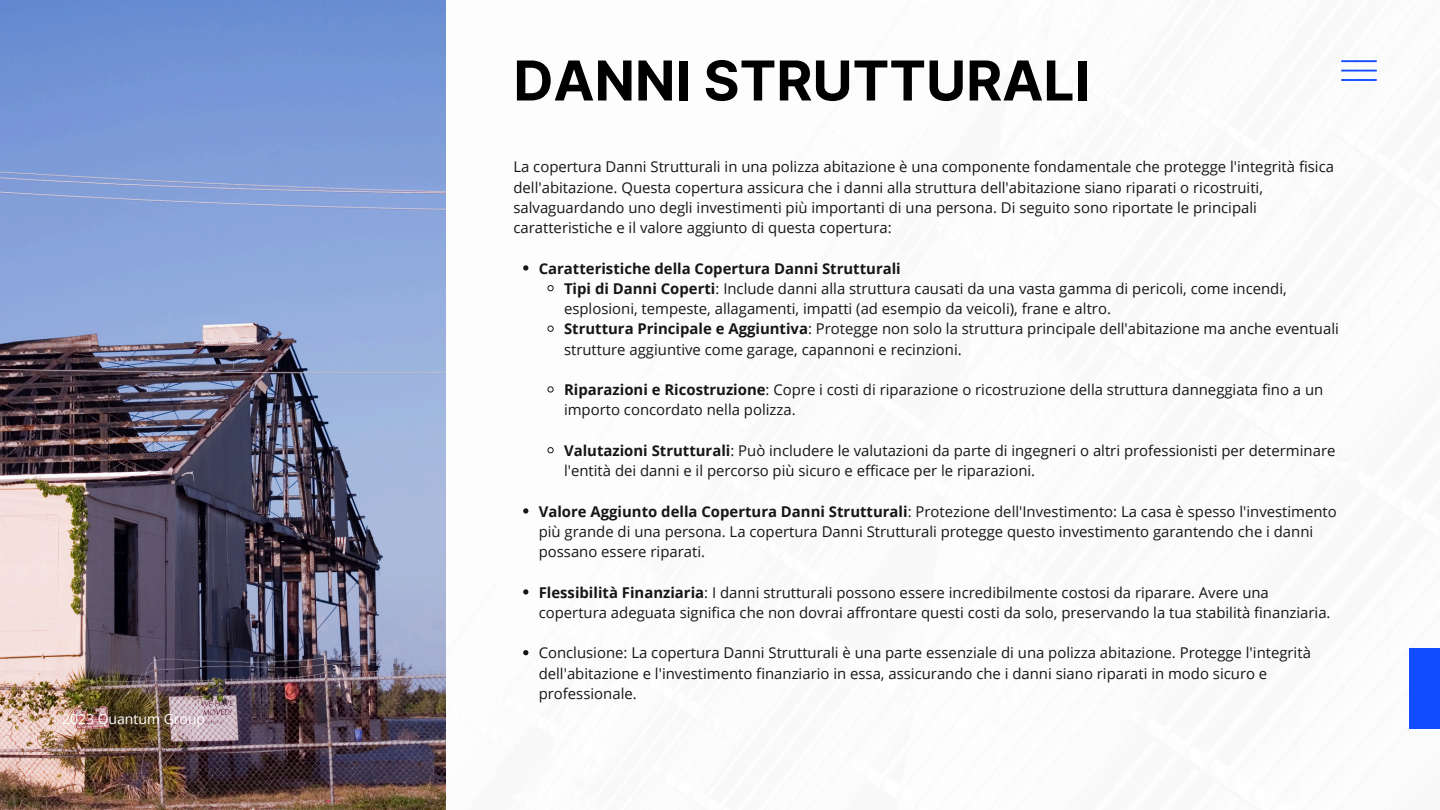
<style>
.page{position:relative;width:1440px;height:810px;background:#fff}
.page>*{position:absolute;margin:0;border:0;box-sizing:border-box;transform-origin:0 0}
.t1{font:700 55px "Inter";color:#000}
.t2{font:14.9px/20.2px "Open Sans";color:#171616}
.t3{font:700 14.9px "Open Sans";color:#171616}
.t4{font:14px "Open Sans";color:#fff}
.s1{font-weight:700}
</style>
<div class="page">
<svg style="left:1341px;top:60px;width:36px;height:21px"></svg>
<div style="left:1409px;top:648px;width:31px;height:81px;background:#114dff"></div>
<img style="left:0;top:0;width:446px;height:810px">
<svg style="left:523px;top:265px;width:5px;height:6px"></svg>
<svg style="left:547px;top:285px;width:7px;height:7px"></svg>
<svg style="left:547px;top:325px;width:7px;height:7px"></svg>
<svg style="left:547px;top:386px;width:7px;height:7px"></svg>
<svg style="left:547px;top:447px;width:7px;height:7px"></svg>
<svg style="left:523px;top:508px;width:5px;height:6px"></svg>
<svg style="left:523px;top:589px;width:5px;height:6px"></svg>
<svg style="left:523px;top:650px;width:5px;height:5px"></svg>
<p class="t4" style="left:62px;top:709px;width:145px">2023 Quantum Group</p>
<p class="t1" style="left:513px;top:48px;width:578px">DANNI STRUTTURALI</p>
<p class="t2" style="left:513px;top:156px;width:822px">La copertura Danni Strutturali in una polizza abitazione è una componente fondamentale che protegge l'integrità fisica dell'abitazione. Questa copertura assicura che i danni alla struttura dell'abitazione siano riparati o ricostruiti, salvaguardando uno degli investimenti più importanti di una persona. Di seguito sono riportate le principali caratteristiche e il valore aggiunto di questa copertura:</p>
<p class="t3" style="left:539px;top:258px;width:364px">Caratteristiche della Copertura Danni Strutturali</p>
<p class="t2" style="left:564px;top:278px;width:724px"><span class="s1">Tipi di Danni Coperti</span>: Include danni alla struttura causati da una vasta gamma di pericoli, come incendi, esplosioni, tempeste, allagamenti, impatti (ad esempio da veicoli), frane e altro.</p>
<h1 class="t2" style="left:564px;top:318px;width:776px"><span class="s1">Struttura Principale e Aggiuntiva</span>: Protegge non solo la struttura principale dell'abitazione ma anche eventuali strutture aggiuntive come garage, capannoni e recinzioni.</h1>
<p class="t2" style="left:564px;top:379px;width:761px"><span class="s1">Riparazioni e Ricostruzione</span>: Copre i costi di riparazione o ricostruzione della struttura danneggiata fino a un importo concordato nella polizza.</p>
<p class="t2" style="left:564px;top:440px;width:773px"><span class="s1">Valutazioni Strutturali</span>: Può includere le valutazioni da parte di ingegneri o altri professionisti per determinare l'entità dei danni e il percorso più sicuro e efficace per le riparazioni.</p>
<p class="t2" style="left:539px;top:501px;width:800px"><span class="s1">Valore Aggiunto della Copertura Danni Strutturali</span>: Protezione dell'Investimento: La casa è spesso l'investimento più grande di una persona. La copertura Danni Strutturali protegge questo investimento garantendo che i danni possano essere riparati.</p>
<p class="t2" style="left:539px;top:582px;width:793px"><span class="s1">Flessibilità Finanziaria</span>: I danni strutturali possono essere incredibilmente costosi da riparare. Avere una copertura adeguata significa che non dovrai affrontare questi costi da solo, preservando la tua stabilità finanziaria.</p>
<p class="t2" style="left:539px;top:642px;width:774px">Conclusione: La copertura Danni Strutturali è una parte essenziale di una polizza abitazione. Protegge l'integrità dell'abitazione e l'investimento finanziario in essa, assicurando che i danni siano riparati in modo sicuro e professionale.</p>
</div>
